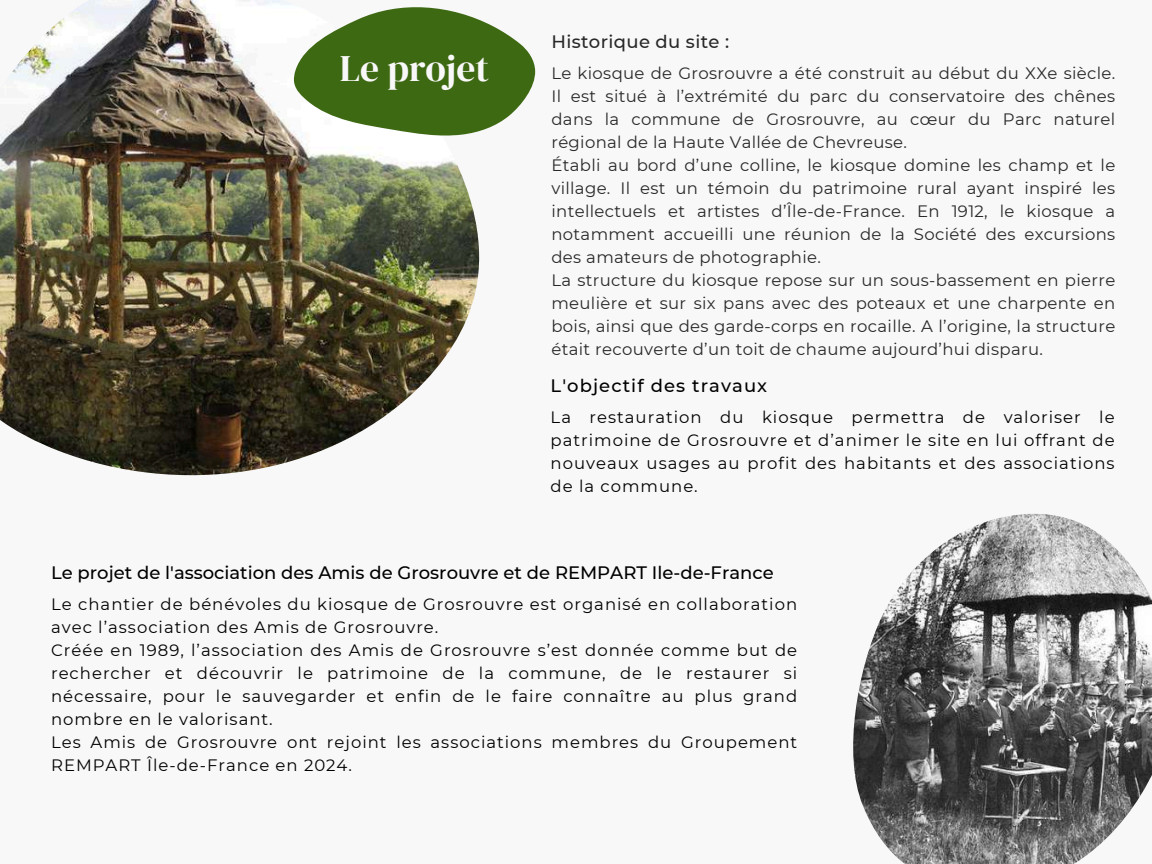
<style>
.page{position:relative;width:1152px;height:864px;background:#f8f8f8}
.page>*{position:absolute;margin:0;border:0;box-sizing:border-box;transform-origin:0 0}
.t1{font:37.5px "DM Serif Display";color:#f8f8f8}
.t2{font:500 18px "Montserrat";color:#000}
.t3{font:500 18px "Montserrat";letter-spacing:.06em;color:#000}
.t4{font:500 18px "Montserrat";letter-spacing:.02em;color:#282828}
.t5{font:16.5px/23px "Montserrat";letter-spacing:.02em;color:#282828}
.t6{font:16.5px/23px "Montserrat";letter-spacing:.06em;color:#000;text-align:justify}
</style>
<div class="page">
<img style="left:0;top:0;width:479px;height:475px">
<svg style="left:294px;top:0;width:241px;height:137px"></svg>
<img style="left:853px;top:514px;width:299px;height:350px">
<h1 class="t1" style="left:340px;top:42px;width:151px">Le projet</h1>
<p class="t4" style="left:551px;top:31px;width:179px">Historique du site :</p>
<p class="t5" style="left:551px;top:62px;width:565px">Le kiosque de Grosrouvre a été construit au début du XXe siècle.<br>Il est situé à l’extrémité du parc du conservatoire des chênes dans la commune de Grosrouvre, au cœur du Parc naturel régional de la Haute Vallée de Chevreuse.<br>Établi au bord d’une colline, le kiosque domine les champ et le village. Il est un témoin du patrimoine rural ayant inspiré les intellectuels et artistes d’Île-de-France. En 1912, le kiosque a notamment accueilli une réunion de la Société des excursions des amateurs de photographie.<br>La structure du kiosque repose sur un sous-bassement en pierre meulière et sur six pans avec des poteaux et une charpente en bois, ainsi que des garde-corps en rocaille. A l’origine, la structure était recouverte d’un toit de chaume aujourd’hui disparu.</p>
<p class="t3" style="left:551px;top:374px;width:218px">L'objectif des travaux</p>
<p class="t6" style="left:551px;top:406px;width:566px">La restauration du kiosque permettra de valoriser le patrimoine de Grosrouvre et d’animer le site en lui offrant de nouveaux usages au profit des habitants et des associations de la commune.</p>
<p class="t2" style="left:51px;top:561px;width:724px">Le projet de l'association des Amis de Grosrouvre et de REMPART Ile-de-France</p>
<p class="t6" style="left:51px;top:593px;width:748px;text-align:left">Le chantier de bénévoles du kiosque de Grosrouvre est organisé en collaboration avec l’association des Amis de Grosrouvre.<br>Créée en 1989, l’association des Amis de Grosrouvre s’est donnée comme but de rechercher et découvrir le patrimoine de la commune, de le restaurer si nécessaire, pour le sauvegarder et enfin de le faire connaître au plus grand nombre en le valorisant.<br>Les Amis de Grosrouvre ont rejoint les associations membres du Groupement REMPART Île-de-France en 2024.</p>
</div>
